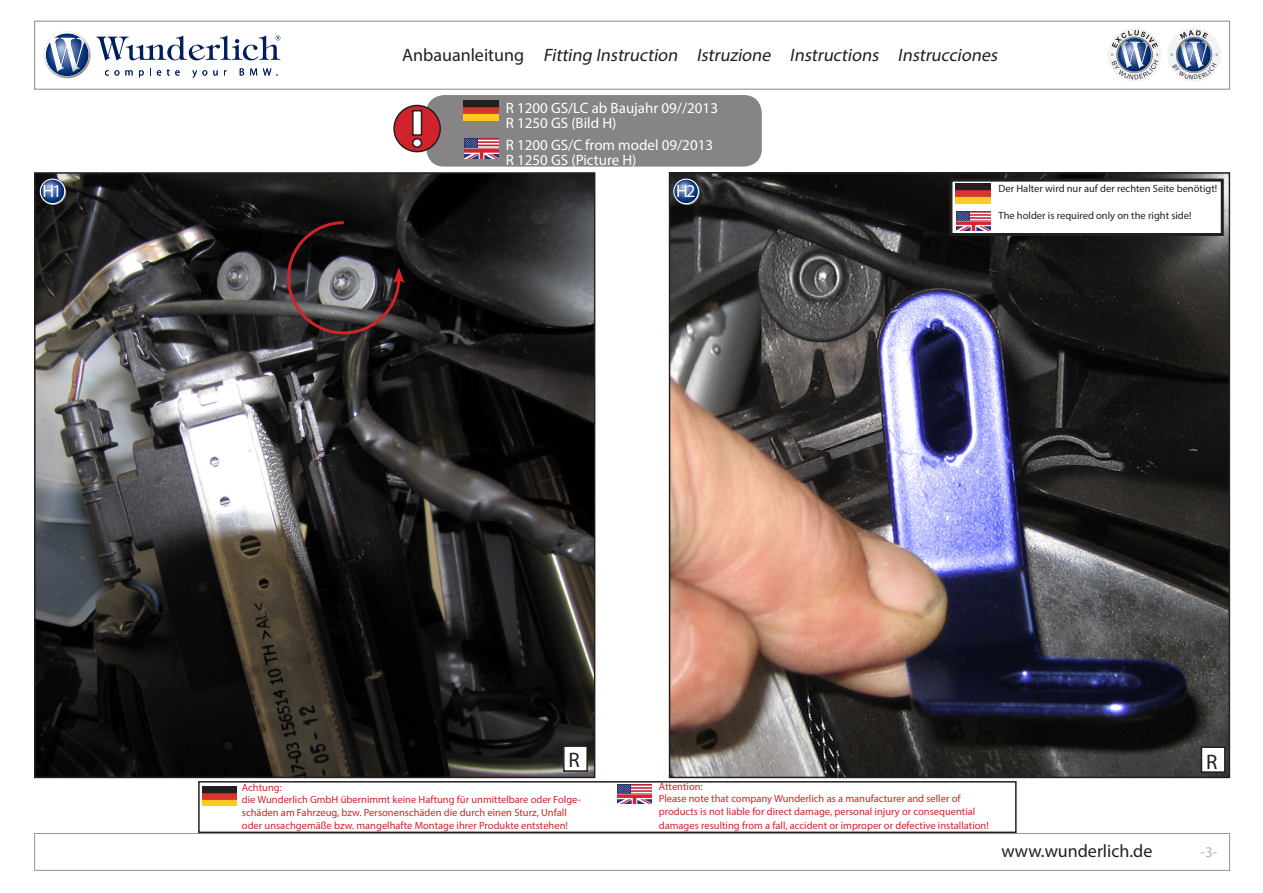
<style>
.page{position:relative;width:1263px;height:893px;background:#fff}
.page>*{position:absolute;margin:0;border:0;box-sizing:border-box;transform-origin:0 0}
.t1{font:21px "Myriad Pro";color:#231f20}
.t2{font:italic 18px "Myriad Pro";color:#231f20}
.t3{font:18px "Myriad Pro";color:#231f20}
.t4{font:18px "Myriad Pro";color:#fff}
.t5{font:15px "Myriad Pro";color:#fff}
.t6{font:15px "Myriad Pro";color:#b5b5b5}
.t7{font:10.5px/12.6px "Myriad Pro";color:#d1232a}
.t8{font:10.5px "Myriad Pro";color:#231f20}
.s1{font-style:normal}
</style>
<div class="page">
<div style="left:34px;top:21px;width:1196px;height:69px;background:#fff;border:1px solid #939598"></div>
<div style="left:34px;top:833px;width:1196px;height:38px;background:#fff;border:1px solid #939598"></div>
<div style="left:1167px;top:28px;width:54px;height:54px;background:#f2f3f4;border-radius:50%"></div>
<div style="left:1108px;top:28px;width:53px;height:54px;background:#f2f3f4;border-radius:50%"></div>
<svg style="left:1111px;top:30px;width:47px;height:49px"></svg>
<svg style="left:44px;top:31px;width:236px;height:47px"></svg>
<img style="left:37px;top:175px;width:555px;height:600px">
<div style="left:34px;top:172px;width:561px;height:606px;border:2px solid #231f20"></div>
<svg style="left:286px;top:220px;width:119px;height:116px;background:#443a3c"></svg>
<div style="left:426px;top:95px;width:336px;height:72px;background:#868484;border-radius:18px"></div>
<img style="left:463px;top:100px;width:35px;height:21px">
<img style="left:464px;top:139px;width:34px;height:19px">
<div style="left:394px;top:106px;width:46px;height:46px;background:#d1232a;border-radius:50%"></div>
<div style="left:393px;top:105px;width:48px;height:47px;border:2px solid #231f20;border-radius:50%"></div>
<div style="left:413px;top:111px;width:8px;height:24px;background:#fff"></div>
<div style="left:412px;top:110px;width:10px;height:26px;border:2px solid #231f20"></div>
<div style="left:413px;top:139px;width:8px;height:8px;background:#fff;border-radius:50%"></div>
<div style="left:412px;top:138px;width:10px;height:10px;border:2px solid #231f20;border-radius:50%"></div>
<img style="left:672px;top:175px;width:555px;height:600px">
<div style="left:669px;top:172px;width:561px;height:606px;border:2px solid #231f20"></div>
<svg style="left:40px;top:179px;width:26px;height:26px"></svg>
<svg style="left:673px;top:179px;width:27px;height:26px"></svg>
<div style="left:198px;top:781px;width:818px;height:52px;border:2px solid #231f20"></div>
<img style="left:203px;top:786px;width:34px;height:20px">
<img style="left:618px;top:784px;width:34px;height:20px">
<div style="left:951px;top:180px;width:271px;height:54px;background:#fff"></div>
<div style="left:949px;top:179px;width:275px;height:57px;border:3px solid #231f20"></div>
<img style="left:956px;top:183px;width:34px;height:20px">
<img style="left:957px;top:211px;width:34px;height:20px">
<div style="left:564px;top:746px;width:23px;height:25px;background:#fff"></div>
<div style="left:563px;top:745px;width:25px;height:27px;border:2px solid #231f20"></div>
<div style="left:1201px;top:747px;width:24px;height:25px;background:#fff"></div>
<div style="left:1201px;top:746px;width:24px;height:27px;border:2px solid #231f20"></div>
<svg style="left:1170px;top:30px;width:48px;height:46px"></svg>
<p class="t2" style="left:402px;top:44px;width:600px"><span class="s1">A n b a u a n l e i t u n g</span> Fitting Instruction Istruzione Instructions Instrucciones</p>
<p class="t5" style="left:506px;top:98px;width:214px">R 1200 GS/LC ab Baujahr 09//2013</p>
<p class="t5" style="left:506px;top:113px;width:112px">R 1250 GS (Bild H)</p>
<p class="t5" style="left:506px;top:136px;width:209px">R 1200 GS/C from model 09/2013</p>
<p class="t5" style="left:506px;top:151px;width:132px">R 1250 GS (Picture H)</p>
<p class="t4" style="left:42px;top:180px;width:21px">H1</p>
<p class="t4" style="left:676px;top:180px;width:21px">H2</p>
<p class="t8" style="left:998px;top:182px;width:220px">Der Halter wird nur auf der rechten Seite benötigt!</p>
<p class="t8" style="left:998px;top:209px;width:195px">The holder is required only on the right side!</p>
<p class="t1" style="left:568px;top:747px;width:13px">R</p>
<p class="t1" style="left:1206px;top:749px;width:13px">R</p>
<p class="t7" style="left:242px;top:781px;width:41px">Achtung:</p>
<p class="t7" style="left:242px;top:793px;width:341px">die Wunderlich GmbH übernimmt keine Haftung für unmittelbare oder Folge&shy;schäden am Fahrzeug, bzw. Personenschäden die durch einen Sturz, Unfall oder unsachgemäße bzw. mangelhafte Montage ihrer Produkte entstehen!</p>
<p class="t7" style="left:659px;top:780px;width:45px">Attention:</p>
<p class="t7" style="left:659px;top:792px;width:318px">Please note that company Wunderlich as a manufacturer and seller of products is not liable for direct damage, personal injury or consequential</p>
<p class="t7" style="left:659px;top:819px;width:332px">damages resulting from a fall, accident or improper or defective installation!</p>
<p class="t3" style="left:1001px;top:840px;width:152px">www.wunderlich.de</p>
<p class="t6" style="left:1200px;top:842px;width:18px">-3-</p>
</div>
